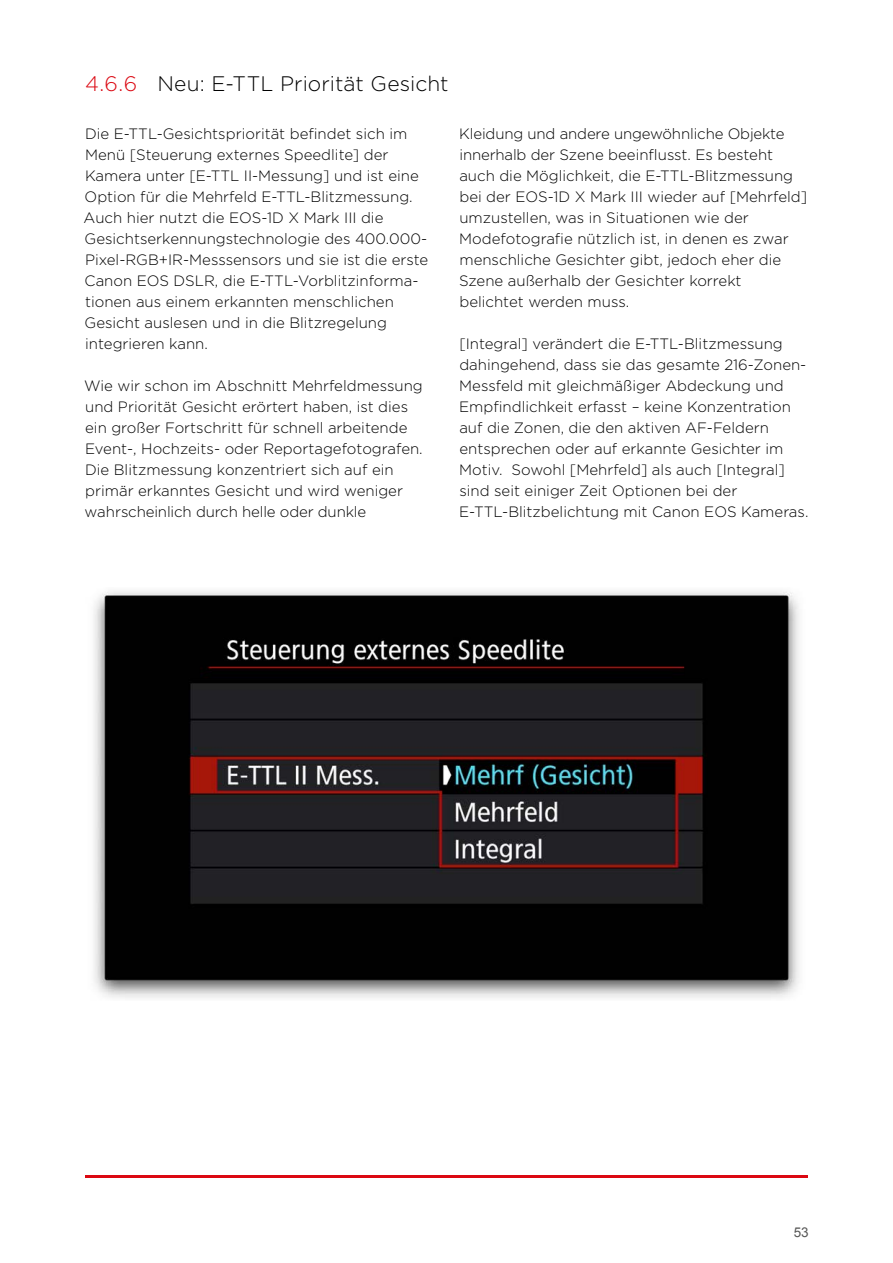
<style>
.page{position:relative;width:893px;height:1263px;background:#fff}
.page>*{position:absolute;margin:0;border:0;box-sizing:border-box;transform-origin:0 0}
.Head_small{font:300 21px "Gotham";color:#000}
.t1{font:300 15px/21px "Gotham";color:#000}
.t2{font:13.5px "Arial";color:#575756}
.s1{color:#db0812}
</style>
<div class="page">
<hr style="left:85px;top:1176px;width:723px;height:2px;background:#db0812">
<img style="left:94px;top:591px;width:705px;height:407px">
<p class="Head_small" style="left:85px;top:70px;width:365px"><span class="s1">4.6.6</span> Neu: E-TTL Priorität Gesicht</p>
<p class="t1" style="left:84px;top:122px;width:346px">Die E-TTL-Gesichtspriorität befindet sich im Menü [Steuerung externes Speedlite] der Kamera unter [E-TTL II-Messung] und ist eine Option für die Mehrfeld E-TTL-Blitzmessung.<br>Auch hier nutzt die EOS-1D X Mark III die Gesichtserkennungstechnologie des 400.000- Pixel-RGB+IR-Messsensors und sie ist die erste Canon EOS DSLR, die E-TTL-Vorblitzinforma&shy;tionen aus einem erkannten menschlichen Gesicht auslesen und in die Blitzregelung integrieren kann.</p>
<p class="t1" style="left:84px;top:374px;width:340px">Wie wir schon im Abschnitt Mehrfeldmessung und Priorität Gesicht erörtert haben, ist dies ein großer Fortschritt für schnell arbeitende Event-, Hochzeits- oder Reportagefotografen.<br>Die Blitzmessung konzentriert sich auf ein primär erkanntes Gesicht und wird weniger wahrscheinlich durch helle oder dunkle</p>
<p class="t1" style="left:459px;top:122px;width:350px">Kleidung und andere ungewöhnliche Objekte innerhalb der Szene beeinflusst. Es besteht auch die Möglichkeit, die E-TTL-Blitzmessung bei der EOS-1D X Mark III wieder auf [Mehrfeld] umzustellen, was in Situationen wie der Modefotografie nützlich ist, in denen es zwar menschliche Gesichter gibt, jedoch eher die Szene außerhalb der Gesichter korrekt belichtet werden muss.</p>
<p class="t1" style="left:459px;top:332px;width:351px">[Integral] verändert die E-TTL-Blitzmessung dahingehend, dass sie das gesamte 216-Zonen-Messfeld mit gleichmäßiger Abdeckung und Empfindlichkeit erfasst – keine Konzentration auf die Zonen, die den aktiven AF-Feldern entsprechen oder auf erkannte Gesichter im Motiv. Sowohl [Mehrfeld] als auch [Integral] sind seit einiger Zeit Optionen bei der E-TTL-Blitzbelichtung mit Canon EOS Kameras.</p>
<p class="t2" style="left:794px;top:1223px;width:17px">53</p>
</div>
